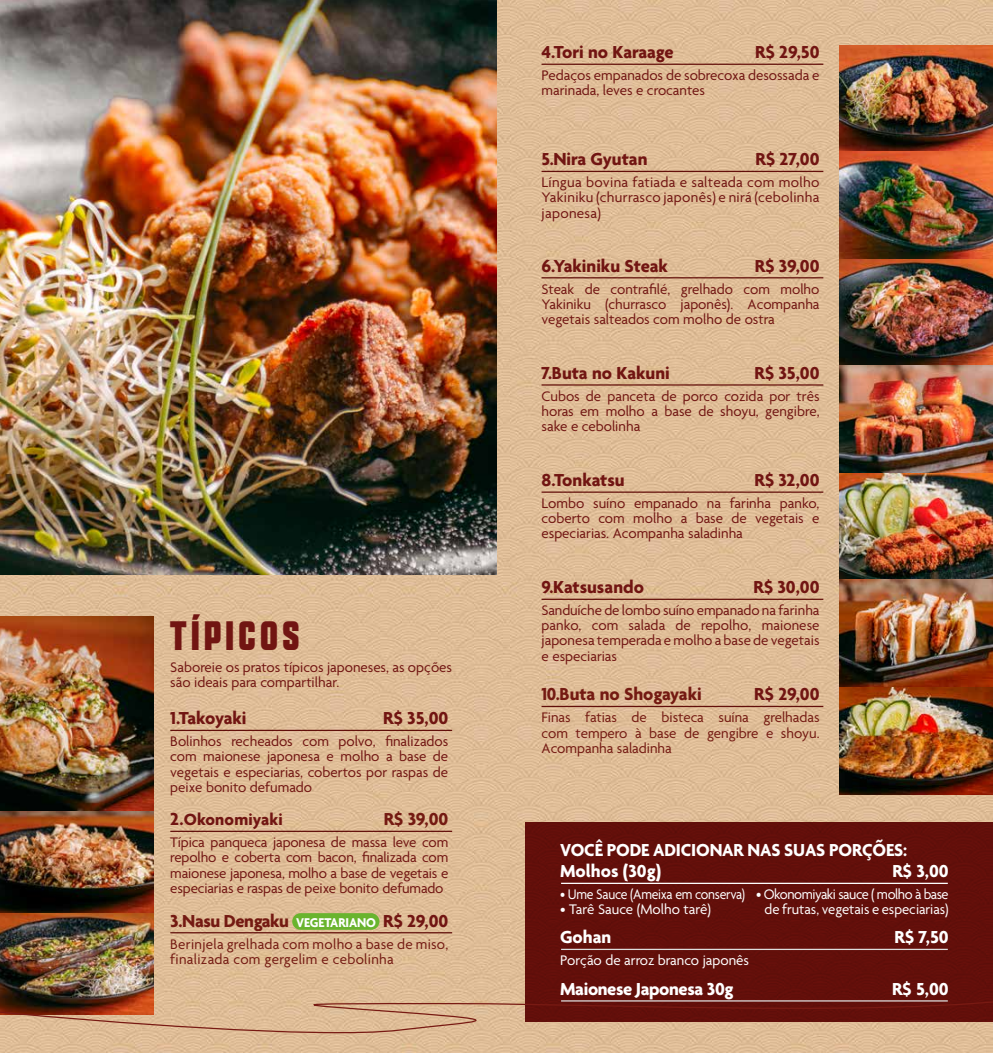
<style>
.page{position:relative;width:993px;height:1053px;background:#fff}
.page>*{position:absolute;margin:0;border:0;box-sizing:border-box;transform-origin:0 0}
.t1{font:900 44.12px "Apotek Comp";letter-spacing:.1em;color:#711512}
.t2{font:700 18.75px "Agenda";color:#711512}
.t3{font:700 18.75px/20.9px "Agenda";letter-spacing:-.01em;color:#fff}
.t4{font:700 18.75px "Agenda";letter-spacing:-.02em;color:#741a12}
.t5{font:700 18.75px "Agenda";color:#741a12}
.t6{font:700 18.75px "Agenda";letter-spacing:-.025em;color:#711512}
.t7{font:700 17.5px "Agenda";letter-spacing:.01em;color:#711512}
.t8{font:15px/15.1px "Agenda";color:#711512;text-align:justify}
.t9{font:15px/15.1px "Agenda";letter-spacing:.01em;color:#741a12}
.t10{font:15px/15.1px "Agenda";letter-spacing:-.005em;color:#fff;text-align:center;scale:.96 1}
.t11{font:15px "Agenda";letter-spacing:-.005em;color:#fff}
.t12{font:15px "Agenda";letter-spacing:-.005em;color:#fff;scale:.92 1}
.t13{font:700 13.75px "Agenda";letter-spacing:-.01em;color:#fff;scale:.95 1}
.s1{font-size:18.75px}
</style>
<div class="page">
<img style="left:496px;top:0;width:496px;height:78px">
<img style="left:0;top:78px;width:992px;height:974px">
<img style="left:0;top:0;width:496px;height:574px">
<img style="left:0;top:616px;width:153px;height:350px">
<hr style="left:170px;top:729px;width:282px;height:2px;background:#711512">
<hr style="left:170px;top:830px;width:282px;height:1px;background:#711512">
<hr style="left:170px;top:932px;width:282px;height:1px;background:#711512">
<div style="left:292px;top:913px;width:87px;height:16px;background:#69b42e;border-radius:8px"></div>
<img style="left:839px;top:45px;width:153px;height:749px">
<hr style="left:541px;top:171px;width:282px;height:1px;background:#711512">
<hr style="left:541px;top:384px;width:282px;height:1px;background:#711512">
<hr style="left:541px;top:705px;width:282px;height:2px;background:#711512">
<hr style="left:541px;top:598px;width:282px;height:2px;background:#711512">
<hr style="left:541px;top:277px;width:282px;height:1px;background:#711512">
<hr style="left:541px;top:491px;width:282px;height:1px;background:#711512">
<div style="left:525px;top:822px;width:467px;height:199px;background:#620f0a"></div>
<hr style="left:561px;top:882px;width:386px;height:1px;background:#fff">
<hr style="left:561px;top:948px;width:386px;height:1px;background:#dddddc">
<hr style="left:541px;top:64px;width:282px;height:1px;background:#711512">
<svg style="left:0;top:966px;width:992px;height:73px"></svg>
<h1 class="t1" style="left:170px;top:608px;width:131px">TÍPICOS</h1>
<p class="t8" style="left:170px;top:660px;width:283px">Saboreie os pratos típicos japoneses, as opções são ideais para compartilhar.</p>
<p class="t6" style="left:170px;top:708px;width:78px">1.Takoyaki</p>
<p class="t2" style="left:383px;top:708px;width:67px">R$ 35,00</p>
<p class="t8" style="left:170px;top:734px;width:279px">Bolinhos recheados com polvo, finalizados com maionese japonesa e molho a base de vegetais e especiarias, cobertos por raspas de peixe bonito defumado</p>
<p class="t7" style="left:170px;top:810px;width:114px"><span class="s1">2.</span>Okonomiyaki</p>
<p class="t4" style="left:383px;top:809px;width:66px">R$ 39,00</p>
<p class="t8" style="left:170px;top:835px;width:279px">Típica panqueca japonesa de massa leve com repolho e coberta com bacon, finalizada com maionese japonesa, molho a base de vegetais e especiarias e raspas de peixe bonito defumado</p>
<p class="t4" style="left:170px;top:910px;width:120px">3.Nasu Dengaku</p>
<p class="t2" style="left:383px;top:910px;width:67px">R$ 29,00</p>
<p class="t9" style="left:170px;top:937px;width:279px">Berinjela grelhada com molho a base de miso, finalizada com gergelim e cebolinha</p>
<p class="t13" style="left:296px;top:914px;width:85px">VEGETARIANO</p>
<p class="t2" style="left:541px;top:42px;width:134px">4.Tori no Karaage</p>
<p class="t2" style="left:755px;top:42px;width:66px">R$ 29,50</p>
<p class="t8" style="left:541px;top:69px;width:279px">Pedaços empanados de sobrecoxa desossada e marinada, leves e crocantes</p>
<p class="t2" style="left:541px;top:149px;width:107px">5.Nira Gyutan</p>
<p class="t2" style="left:755px;top:149px;width:65px">R$ 27,00</p>
<p class="t8" style="left:541px;top:176px;width:279px">Língua bovina fatiada e salteada com molho Yakiniku (churrasco japonês) e nirá (cebolinha japonesa)</p>
<p class="t2" style="left:541px;top:255px;width:128px">6.Yakiniku Steak</p>
<p class="t2" style="left:754px;top:255px;width:66px">R$ 39,00</p>
<p class="t8" style="left:541px;top:282px;width:279px">Steak de contrafilé, grelhado com molho Yakiniku (churrasco japonês). Acompanha vegetais salteados com molho de ostra</p>
<p class="t2" style="left:541px;top:362px;width:130px">7.Buta no Kakuni</p>
<p class="t2" style="left:754px;top:362px;width:67px">R$ 35,00</p>
<p class="t8" style="left:541px;top:389px;width:279px">Cubos de panceta de porco cozida por três horas em molho a base de shoyu, gengibre, sake e cebolinha</p>
<p class="t2" style="left:541px;top:470px;width:85px">8.Tonkatsu</p>
<p class="t2" style="left:754px;top:470px;width:66px">R$ 32,00</p>
<p class="t8" style="left:541px;top:496px;width:279px">Lombo suíno empanado na farinha panko, coberto com molho a base de vegetais e especiarias. Acompanha saladinha</p>
<p class="t2" style="left:541px;top:577px;width:104px">9.Katsusando</p>
<p class="t2" style="left:753px;top:577px;width:68px">R$ 30,00</p>
<p class="t8" style="left:541px;top:603px;width:279px">Sanduíche de lombo suíno empanado na farinha panko, com salada de repolho, maionese japonesa temperada e molho a base de vegetais e especiarias</p>
<p class="t5" style="left:541px;top:684px;width:162px">10.Buta no Shogayaki</p>
<p class="t2" style="left:754px;top:684px;width:67px">R$ 29,00</p>
<p class="t9" style="left:541px;top:710px;width:279px;text-align:justify">Finas fatias de bisteca suína grelhadas com tempero à base de gengibre e shoyu.<br>Acompanha saladinha</p>
<p class="t3" style="left:560px;top:840px;width:348px">VOCÊ PODE ADICIONAR NAS SUAS PORÇÕES:<br>Molhos (30g)</p>
<p class="t12" style="left:560px;top:886px;width:202px">• Ume Sauce (Ameixa em conserva)</p>
<p class="t11" style="left:560px;top:901px;width:152px">• Tarê Sauce (Molho tarê)</p>
<p class="t3" style="left:892px;top:861px;width:58px">R$ 3,00</p>
<p class="t10" style="left:755px;top:887px;width:202px">• Okonomiyaki sauce ( molho à base de frutas, vegetais e especiarias)</p>
<p class="t3" style="left:560px;top:927px;width:53px">Gohan</p>
<p class="t11" style="left:560px;top:952px;width:190px">Porção de arroz branco japonês</p>
<p class="t3" style="left:894px;top:927px;width:56px">R$ 7,50</p>
<p class="t3" style="left:560px;top:979px;width:175px">Maionese Japonesa 30g</p>
<p class="t3" style="left:891px;top:979px;width:58px">R$ 5,00</p>
</div>
